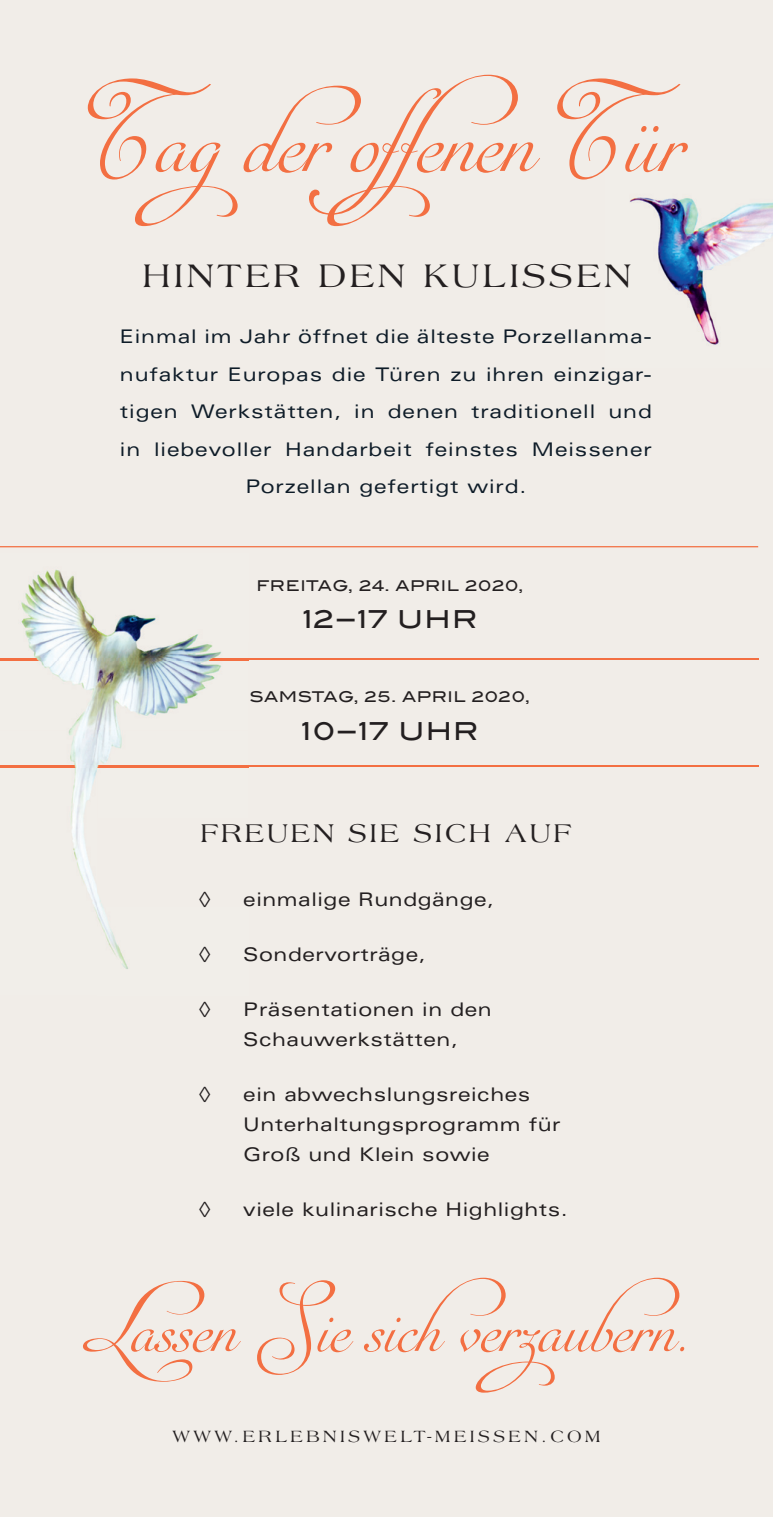
<style>
.page{position:relative;width:773px;height:1517px;background:#fff}
.page>*{position:absolute;margin:0;border:0;box-sizing:border-box;transform-origin:0 0}
.t1{font:120px "Auberge Script Basic Three";color:#f36f42}
.t2{font:91px "Auberge Script Basic Three";color:#f36f42}
.t3{font:35px "Americana";letter-spacing:.1em;color:#231f20}
.t4{font:27.5px "Americana";letter-spacing:.1em;color:#231f20}
.t5{font:24.75px "Blair ITC Std";letter-spacing:.05em;color:#231f20}
.t6{font:expanded 18.75px/37.5px "Univers LT Std";letter-spacing:.05em;color:#0e1c28;text-align:center}
.t7{font:expanded 18.75px/30px "Univers LT Std";letter-spacing:.03em;color:#231f20}
.t8{font:17.5px "Americana";letter-spacing:.2em;color:#231f20}
.t9{font:14.75px "Blair ITC Std";letter-spacing:.04em;color:#231f20}
</style>
<div class="page">
<div style="left:0;top:0;width:772px;height:1517px;background:#f1ede8"></div>
<img style="left:630px;top:197px;width:142px;height:148px">
<hr style="left:0;top:659px;width:758px;height:1px;background:#f36f42">
<hr style="left:0;top:546px;width:758px;height:1px;background:#f36f42">
<hr style="left:0;top:766px;width:758px;height:1px;background:#f36f42">
<img style="left:0;top:569px;width:97px;height:338px">
<img style="left:0;top:659px;width:97px;height:1px">
<img style="left:0;top:766px;width:97px;height:1px">
<img style="left:97px;top:614px;width:152px;height:355px">
<h1 class="t1" style="left:88px;top:59px;width:597px">Tagder offenen Tür</h1>
<h3 class="t3" style="left:142px;top:256px;width:490px">HINTER DEN KULISSEN</h3>
<p class="t6" style="left:120px;top:318px;width:533px">Einmal im Jahr öffnet die älteste Porzellanma&shy;nufaktur Europas die Türen zu ihren einzigar&shy;tigen Werkstätten, in denen traditionell und in liebevoller Handarbeit feinstes Meissener Porzellan gefertigt wird.</p>
<p class="t9" style="left:256px;top:576px;width:268px">FREITAG, 24. APRIL 2020,</p>
<h3 class="t5" style="left:303px;top:604px;width:175px">12–17 UHR</h3>
<p class="t9" style="left:250px;top:688px;width:282px">SAMSTAG, 25. APRIL 2020,</p>
<h3 class="t5" style="left:302px;top:715px;width:178px">10–17 UHR</h3>
<h3 class="t4" style="left:200px;top:818px;width:372px">FREUEN SIE SICH AUF</h3>
<p class="t7" style="left:198px;top:883px;width:15px">◊</p>
<p class="t7" style="left:243px;top:883px;width:252px">einmalige Rundgänge,</p>
<p class="t7" style="left:198px;top:938px;width:15px">◊</p>
<p class="t7" style="left:243px;top:938px;width:183px">Sondervorträge,</p>
<p class="t7" style="left:198px;top:993px;width:15px">◊</p>
<p class="t7" style="left:243px;top:993px;width:250px">Präsentationen in den<br>Schauwerkstätten,</p>
<p class="t7" style="left:198px;top:1078px;width:15px">◊</p>
<p class="t7" style="left:243px;top:1078px;width:318px">ein abwechslungsreiches<br>Unterhaltungsprogramm für<br>Groß und Klein sowie</p>
<p class="t7" style="left:198px;top:1193px;width:15px">◊</p>
<p class="t7" style="left:243px;top:1193px;width:326px">viele kulinarische Highlights.</p>
<h2 class="t2" style="left:83px;top:1266px;width:608px">Lassen Sie sichverzaubern.</h2>
<p class="t8" style="left:172px;top:1426px;width:429px">WWW.ERLEBNISWELT-MEISSEN.COM</p>
</div>
